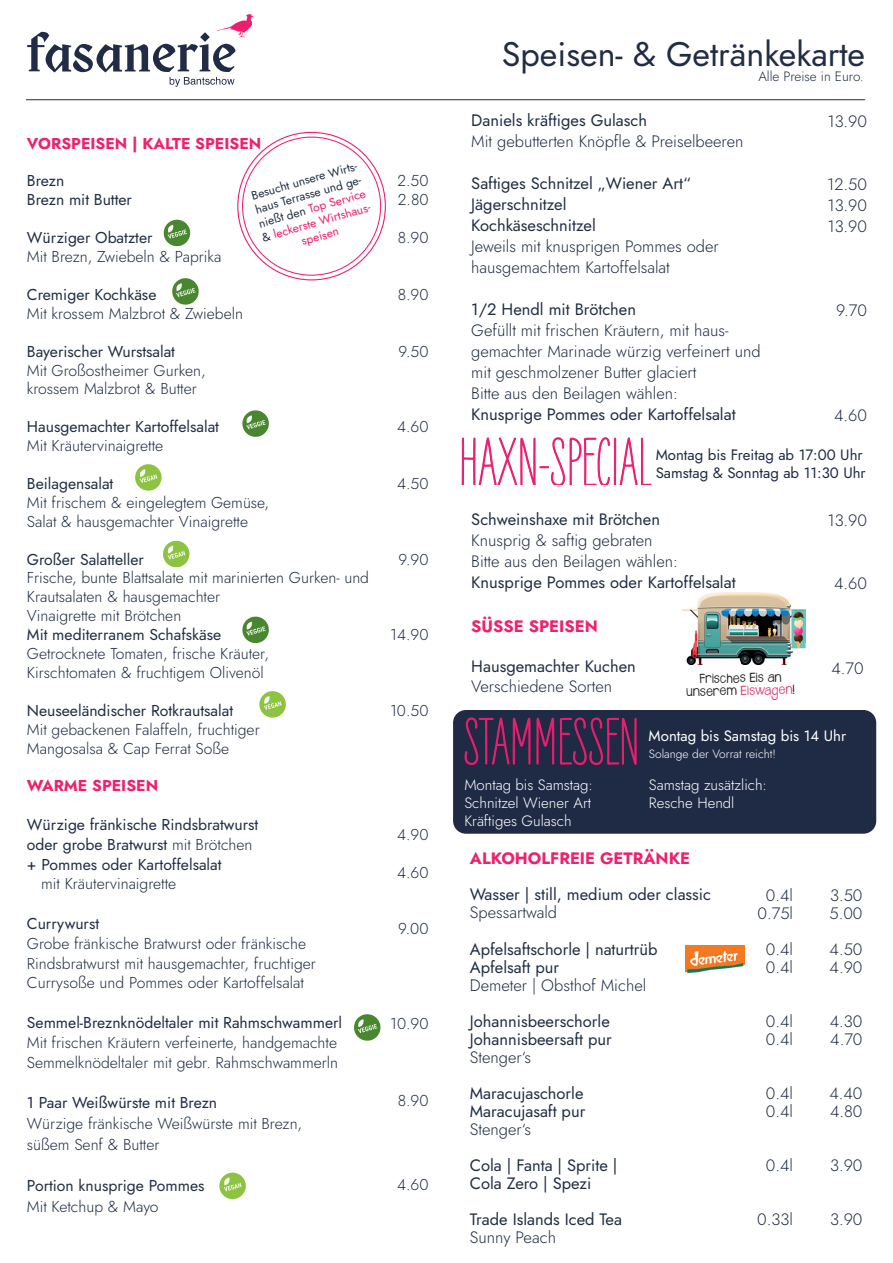
<style>
.page{position:relative;width:893px;height:1263px;background:#fff}
.page>*{position:absolute;margin:0;border:0;box-sizing:border-box;transform-origin:0 0}
.t1{font:69px "Liebe Erika";color:#ed1d6f}
.t2{font:66.75px "Liebe Erika";color:#ed1d6f}
.t3{font:34.05px "Jost";color:#212c45}
.t4{font:300 16.5px/18px "Jost";color:#212e44}
.t5{font:16.5px/18px "Jost";color:#212e44}
.t6{font:16.5px "Jost";color:#212e45}
.t7{font:700 16.5px "Jost";color:#ee216f}
.t8{font:300 15.75px/18.9px "Jost";color:#212e44}
.t9{font:15.75px/19.8px "Jost";color:#212e44}
.t10{font:700 15.75px "Jost";color:#ee216f}
.t11{font:300 15px/18px "Jost";color:#fff}
.t12{font:15px/18px "Jost";color:#1f2b45}
.t13{font:15px "Jost";color:#fff}
.t14{font:300 13.5px "Jost";color:#212e44}
.t15{font:12px/14.4px "Jost";color:#212e44;text-align:center}
.t16{font:300 12px "Jost";color:#fff}
.t17{font:10.5px/12.6px "Janda Safeand Sound Solid";color:#231f20;text-align:center}
.s1{font-weight:300}
.s2{color:#ee1e6f}
.s3{color:#d74070}
</style>
<div class="page">
<hr style="left:26px;top:99px;width:839px;height:1px;background:#212c45">
<svg style="left:259px;top:691px;width:27px;height:27px"></svg>
<svg style="left:219px;top:1172px;width:27px;height:28px"></svg>
<svg style="left:163px;top:540px;width:27px;height:28px"></svg>
<img style="left:685px;top:945px;width:60px;height:28px">
<div style="left:453px;top:710px;width:423px;height:124px;background:#1f2b45;border-radius:13px"></div>
<svg style="left:135px;top:464px;width:27px;height:27px"></svg>
<svg style="left:172px;top:278px;width:27px;height:27px"></svg>
<svg style="left:242px;top:617px;width:27px;height:26px"></svg>
<svg style="left:354px;top:1014px;width:26px;height:27px"></svg>
<svg style="left:164px;top:220px;width:26px;height:26px"></svg>
<svg style="left:242px;top:410px;width:27px;height:27px"></svg>
<svg style="left:27px;top:14px;width:226px;height:73px"></svg>
<img style="left:683px;top:593px;width:122px;height:71px">
<p class="t10" style="left:27px;top:132px;width:236px">VORSPEISEN | KALTE SPEISEN</p>
<p class="t9" style="left:27px;top:172px;width:107px;line-height:18.9px">Brezn<br>Brezn mit Butter</p>
<p class="t9" style="left:27px;top:228px;width:127px">Würziger Obatzter</p>
<p class="t8" style="left:27px;top:247px;width:196px">Mit Brezn, Zwiebeln &amp; Paprika</p>
<p class="t9" style="left:27px;top:285px;width:131px">Cremiger Kochkäse</p>
<p class="t8" style="left:27px;top:304px;width:218px">Mit krossem Malzbrot &amp; Zwiebeln</p>
<p class="t9" style="left:27px;top:341px;width:150px">Bayerischer Wurstsalat</p>
<p class="t8" style="left:27px;top:361px;width:180px">Mit Großostheimer Gurken, krossem Malzbrot &amp; Butter</p>
<p class="t9" style="left:27px;top:417px;width:194px">Hausgemachter Kartoffelsalat</p>
<p class="t8" style="left:27px;top:436px;width:138px">Mit Kräutervinaigrette</p>
<p class="t9" style="left:27px;top:474px;width:88px">Beilagensalat</p>
<p class="t8" style="left:27px;top:493px;width:244px">Mit frischem &amp; eingelegtem Gemüse,<br>Salat &amp; hausgemachter Vinaigrette</p>
<p class="t9" style="left:27px;top:549px;width:118px">Großer Salatteller</p>
<p class="t8" style="left:27px;top:569px;width:344px">Frische, bunte Blattsalate mit marinierten Gurken- und<br>Krautsalaten &amp; hausgemachter<br>Vinaigrette mit Brötchen</p>
<p class="t9" style="left:27px;top:625px;width:196px">Mit mediterranem Schafskäse</p>
<p class="t8" style="left:27px;top:644px;width:244px">Getrocknete Tomaten, frische Kräuter,<br>Kirschtomaten &amp; fruchtigem Olivenöl</p>
<p class="t9" style="left:27px;top:700px;width:208px">Neuseeländischer Rotkrautsalat</p>
<p class="t8" style="left:27px;top:720px;width:234px">Mit gebackenen Falaffeln, fruchtiger<br>Mangosalsa &amp; Cap Ferrat Soße</p>
<p class="t10" style="left:27px;top:775px;width:133px">WARME SPEISEN</p>
<p class="t9" style="left:27px;top:815px;width:233px">Würzige fränkische Rindsbratwurst oder grobe Bratwurst <span class="s1">mit Brötchen </span>+ Pommes oder Kartoffelsalat</p>
<p class="t8" style="left:41px;top:875px;width:137px">mit Kräutervinaigrette</p>
<p class="t9" style="left:27px;top:914px;width:74px">Currywurst</p>
<p class="t8" style="left:27px;top:933px;width:291px;line-height:19.8px">Grobe fränkische Bratwurst oder fränkische<br>Rindsbratwurst mit hausgemachter, fruchtiger<br>Currysoße und Pommes oder Kartoffelsalat</p>
<p class="t9" style="left:27px;top:1013px;width:317px">Semmel-Breznknödeltaler mit Rahmschwammerl</p>
<p class="t8" style="left:27px;top:1032px;width:313px;line-height:19.8px">Mit frischen Kräutern verfeinerte, handgemachte<br>Semmelknödeltaler mit gebr. Rahmschwammerln</p>
<p class="t9" style="left:27px;top:1093px;width:192px">1 Paar Weißwürste mit Brezn</p>
<p class="t8" style="left:27px;top:1113px;width:277px;line-height:21px">Würzige fränkische Weißwürste mit Brezn, süßem Senf &amp; Butter</p>
<p class="t9" style="left:27px;top:1176px;width:179px">Portion knusprige Pommes</p>
<p class="t8" style="left:27px;top:1197px;width:133px">Mit Ketchup &amp; Mayo</p>
<p class="t15" style="left:249px;top:189px;width:117px;rotate:-16deg">Besucht unsere Wirts&shy;haus Terrasse und ge&shy;nießt den <span class="s2">Top Service </span>&amp; <span class="s2">leckerste Wirtshaus&shy;speisen</span></p>
<p class="t8" style="left:397px;top:172px;width:33px">2.50<br>2.80</p>
<p class="t8" style="left:398px;top:228px;width:32px">8.90</p>
<p class="t8" style="left:398px;top:285px;width:32px">8.90</p>
<p class="t8" style="left:398px;top:342px;width:32px">9.50</p>
<p class="t8" style="left:397px;top:417px;width:33px">4.60</p>
<p class="t8" style="left:397px;top:474px;width:33px">4.50</p>
<p class="t8" style="left:398px;top:550px;width:32px">9.90</p>
<p class="t8" style="left:390px;top:625px;width:40px">14.90</p>
<p class="t8" style="left:390px;top:701px;width:40px">10.50</p>
<p class="t8" style="left:397px;top:825px;width:33px">4.90</p>
<p class="t8" style="left:397px;top:863px;width:33px">4.60</p>
<p class="t8" style="left:398px;top:919px;width:32px">9.00</p>
<p class="t8" style="left:390px;top:1014px;width:40px">10.90</p>
<p class="t8" style="left:398px;top:1091px;width:32px">8.90</p>
<p class="t8" style="left:397px;top:1175px;width:33px">4.60</p>
<h3 class="t3" style="left:502px;top:31px;width:365px">Speisen- &amp; Getränkekarte</h3>
<p class="t14" style="left:758px;top:67px;width:107px">Alle Preise in Euro.</p>
<p class="t5" style="left:471px;top:111px;width:177px">Daniels kräftiges Gulasch</p>
<p class="t4" style="left:471px;top:132px;width:274px">Mit gebutterten Knöpfle &amp; Preiselbeeren</p>
<p class="t5" style="left:471px;top:173px;width:221px;line-height:21px">Saftiges Schnitzel „Wiener Art“<br>Jägerschnitzel<br>Kochkäseschnitzel</p>
<p class="t4" style="left:471px;top:236px;width:249px;line-height:21px">Jeweils mit knusprigen Pommes oder hausgemachtem Kartoffelsalat</p>
<p class="t6" style="left:471px;top:298px;width:166px">1/2 Hendl mit Brötchen</p>
<p class="t4" style="left:471px;top:320px;width:291px;line-height:21px">Gefüllt mit frischen Kräutern, mit haus&shy;gemachter Marinade würzig verfeinert und mit geschmolzener Butter glaciert<br>Bitte aus den Beilagen wählen:</p>
<p class="t5" style="left:471px;top:405px;width:266px">Knusprige Pommes oder Kartoffelsalat</p>
<p class="t4" style="left:827px;top:112px;width:41px">13.90</p>
<p class="t4" style="left:827px;top:173px;width:41px;line-height:21px;text-align:justify">12.50<br>13.90<br>13.90</p>
<p class="t4" style="left:836px;top:301px;width:32px">9.70</p>
<p class="t4" style="left:834px;top:406px;width:34px">4.60</p>
<h1 class="t1" style="left:459px;top:426px;width:194px">HAXN-SPECIAL</h1>
<p class="t12" style="left:656px;top:446px;width:212px">Montag bis Freitag ab 17:00 Uhr<br>Samstag &amp; Sonntag ab 11:30 Uhr</p>
<p class="t6" style="left:471px;top:508px;width:190px">Schweinshaxe mit Brötchen</p>
<p class="t4" style="left:471px;top:530px;width:208px;line-height:21px">Knusprig &amp; saftig gebraten<br>Bitte aus den Beilagen wählen:</p>
<p class="t5" style="left:471px;top:573px;width:266px">Knusprige Pommes oder Kartoffelsalat</p>
<p class="t7" style="left:471px;top:615px;width:128px">SÜSSE SPEISEN</p>
<p class="t5" style="left:471px;top:657px;width:166px">Hausgemachter Kuchen</p>
<p class="t4" style="left:471px;top:677px;width:142px">Verschiedene Sorten</p>
<p class="t17" style="left:686px;top:674px;width:110px;rotate:-1deg">Frisches Eis an unserem <span class="s3">Eiswagen</span>!</p>
<p class="t4" style="left:827px;top:511px;width:41px">13.90</p>
<p class="t4" style="left:834px;top:574px;width:34px">4.60</p>
<p class="t4" style="left:831px;top:659px;width:34px">4.70</p>
<h2 class="t2" style="left:463px;top:706px;width:178px">STAMMESSEN</h2>
<p class="t13" style="left:649px;top:725px;width:199px">Montag bis Samstag bis 14 Uhr</p>
<p class="t16" style="left:649px;top:746px;width:129px">Solange der Vorrat reicht!</p>
<p class="t11" style="left:464px;top:776px;width:130px">Montag bis Samstag:<br>Schnitzel Wiener Art<br>Kräftiges Gulasch</p>
<p class="t11" style="left:649px;top:776px;width:120px">Samstag zusätzlich:<br>Resche Hendl</p>
<p class="t7" style="left:470px;top:847px;width:222px">ALKOHOLFREIE GETRÄNKE</p>
<p class="t5" style="left:470px;top:886px;width:243px">Wasser | still, medium oder classic</p>
<p class="t4" style="left:470px;top:904px;width:89px">Spessartwald</p>
<p class="t5" style="left:470px;top:940px;width:189px">Apfelsaftschorle | naturtrüb<br>Apfelsaft pur</p>
<p class="t4" style="left:470px;top:976px;width:178px">Demeter | Obsthof Michel</p>
<p class="t5" style="left:470px;top:1012px;width:143px">Johannisbeerschorle<br>Johannisbeersaft pur</p>
<p class="t4" style="left:470px;top:1048px;width:63px">Stenger‘s</p>
<p class="t5" style="left:470px;top:1084px;width:117px">Maracujaschorle<br>Maracujasaft pur</p>
<p class="t4" style="left:470px;top:1120px;width:63px">Stenger‘s</p>
<p class="t5" style="left:470px;top:1156px;width:149px">Cola | Fanta | Sprite |<br>Cola Zero | Spezi</p>
<p class="t5" style="left:470px;top:1210px;width:154px">Trade Islands Iced Tea</p>
<p class="t4" style="left:470px;top:1228px;width:88px">Sunny Peach</p>
<p class="t4" style="left:757px;top:886px;width:37px;text-align:center">0.4l<br>0.75l</p>
<p class="t4" style="left:766px;top:940px;width:29px">0.4l<br>0.4l</p>
<p class="t4" style="left:829px;top:886px;width:35px">3.50<br>5.00</p>
<p class="t4" style="left:830px;top:940px;width:34px">4.50<br>4.90</p>
<p class="t4" style="left:766px;top:1012px;width:29px">0.4l<br>0.4l</p>
<p class="t4" style="left:830px;top:1012px;width:34px">4.30<br>4.70</p>
<p class="t4" style="left:766px;top:1084px;width:29px">0.4l<br>0.4l</p>
<p class="t4" style="left:829px;top:1084px;width:35px">4.40<br>4.80</p>
<p class="t4" style="left:766px;top:1156px;width:29px">0.4l</p>
<p class="t4" style="left:830px;top:1156px;width:34px">3.90</p>
<p class="t4" style="left:757px;top:1210px;width:37px">0.33l</p>
<p class="t4" style="left:830px;top:1210px;width:34px">3.90</p>
</div>
